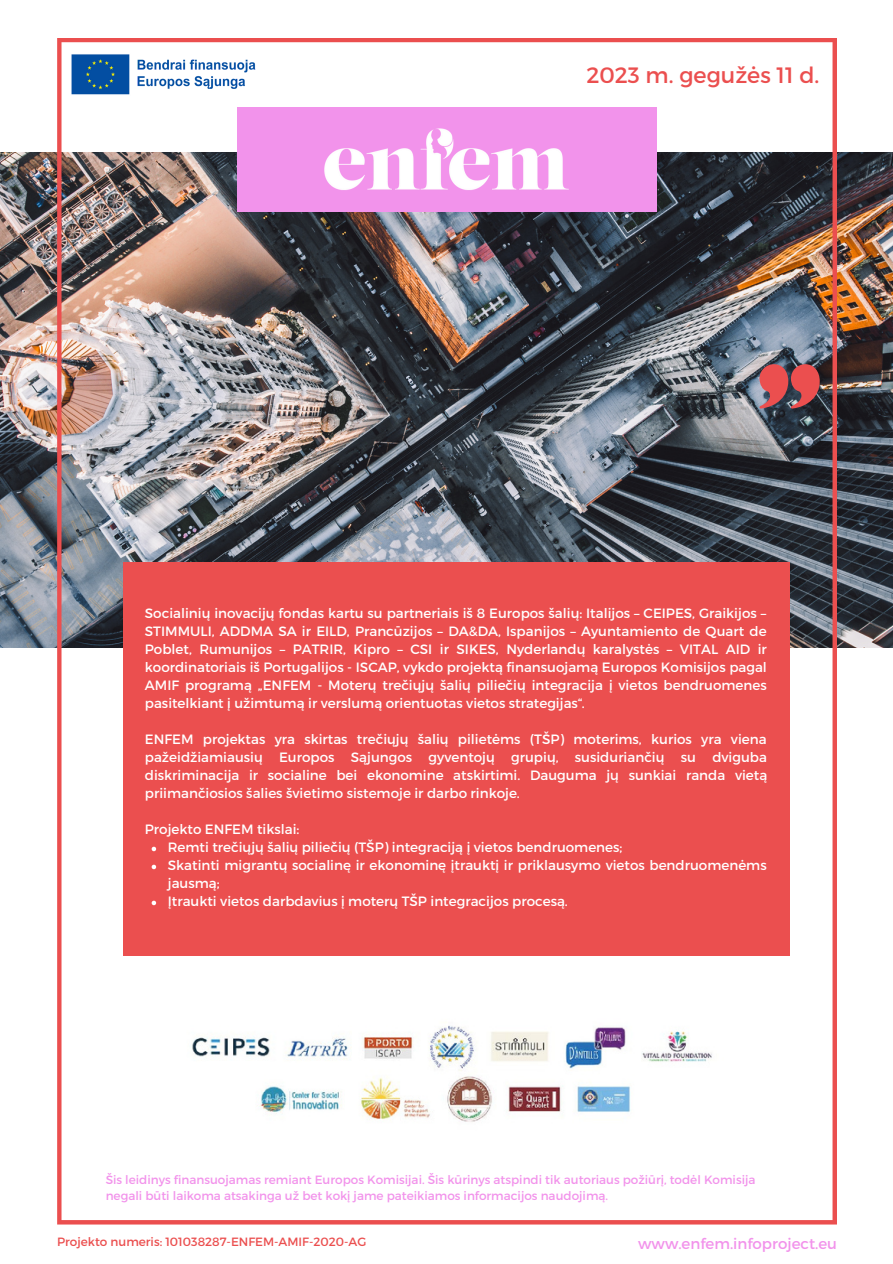
<style>
.page{position:relative;width:893px;height:1264px;background:#fff}
.page>*{position:absolute;margin:0;border:0;box-sizing:border-box;transform-origin:0 0}
.t1{font:22.2px "Montserrat";color:#eb4f4f}
.t2{font:15px "Montserrat";color:#f293eb}
.t3{font:13.5px/18px "Montserrat";color:#fff;text-align:justify}
.t4{font:12px/16px "Montserrat";color:#f293eb}
.t5{font:12px "Montserrat";color:#eb4f4f}
</style>
<div class="page">
<img style="left:0;top:153px;width:892px;height:494px">
<img style="left:57px;top:38px;width:779px;height:1186px">
<div style="left:123px;top:562px;width:666px;height:393px;background:#eb4f4f"></div>
<div style="left:237px;top:107px;width:419px;height:104px;background:#f293eb"></div>
<svg style="left:759px;top:364px;width:60px;height:45px;background:#ae4f54"></svg>
<img style="left:324px;top:128px;width:245px;height:62px">
<svg style="left:152px;top:846px;width:4px;height:5px"></svg>
<svg style="left:152px;top:864px;width:4px;height:5px"></svg>
<svg style="left:152px;top:900px;width:4px;height:5px"></svg>
<img style="left:159px;top:1012px;width:574px;height:118px">
<img style="left:70px;top:53px;width:199px;height:44px">
<p class="t1" style="left:586px;top:61px;width:234px">2023 m. gegužės 11 d.</p>
<p class="t3" style="left:145px;top:604px;width:623px">Socialinių inovacijų fondas kartu su partneriais iš 8 Europos šalių: Italijos – CEIPES, Graikijos – STIMMULI, ADDMA SA ir EILD, Prancūzijos – DA&amp;DA, Ispanijos – Ayuntamiento de Quart de Poblet, Rumunijos – PATRIR, Kipro – CSI ir SIKES, Nyderlandų karalystės – VITAL AID ir koordinatoriais iš Portugalijos - ISCAP, vykdo projektą finansuojamą Europos Komisijos pagal AMIF programą „ENFEM - Moterų trečiųjų šalių piliečių integracija į vietos bendruomenes pasitelkiant į užimtumą ir verslumą orientuotas vietos strategijas“.</p>
<p class="t3" style="left:145px;top:730px;width:624px">ENFEM projektas yra skirtas trečiųjų šalių pilietėms (TŠP) moterims, kurios yra viena pažeidžiamiausių Europos Sąjungos gyventojų grupių, susiduriančių su dviguba diskriminacija ir socialine bei ekonomine atskirtimi. Dauguma jų sunkiai randa vietą priimančiosios šalies švietimo sistemoje ir darbo rinkoje.</p>
<p class="t3" style="left:145px;top:819px;width:156px">Projekto ENFEM tikslai:</p>
<p class="t3" style="left:168px;top:837px;width:456px">Remti trečiųjų šalių piliečių (TŠP) integraciją į vietos bendruomenes;</p>
<p class="t3" style="left:168px;top:855px;width:600px">Skatinti migrantų socialinę ir ekonominę įtrauktį ir priklausymo vietos bendruomenėms jausmą;</p>
<p class="t3" style="left:168px;top:891px;width:401px">Įtraukti vietos darbdavius į moterų TŠP integracijos procesą.</p>
<p class="t4" style="left:106px;top:1170px;width:651px">Šis leidinys finansuojamas remiant Europos Komisijai. Šis kūrinys atspindi tik autoriaus požiūrį, todėl Komisija negali būti laikoma atsakinga už bet kokį jame pateikiamos informacijos naudojimą.</p>
<p class="t5" style="left:57px;top:1233px;width:311px">Projekto numeris: 101038287-ENFEM-AMIF-2020-AG</p>
<p class="t2" style="left:638px;top:1233px;width:200px">www.enfem.infoproject.eu</p>
</div>
